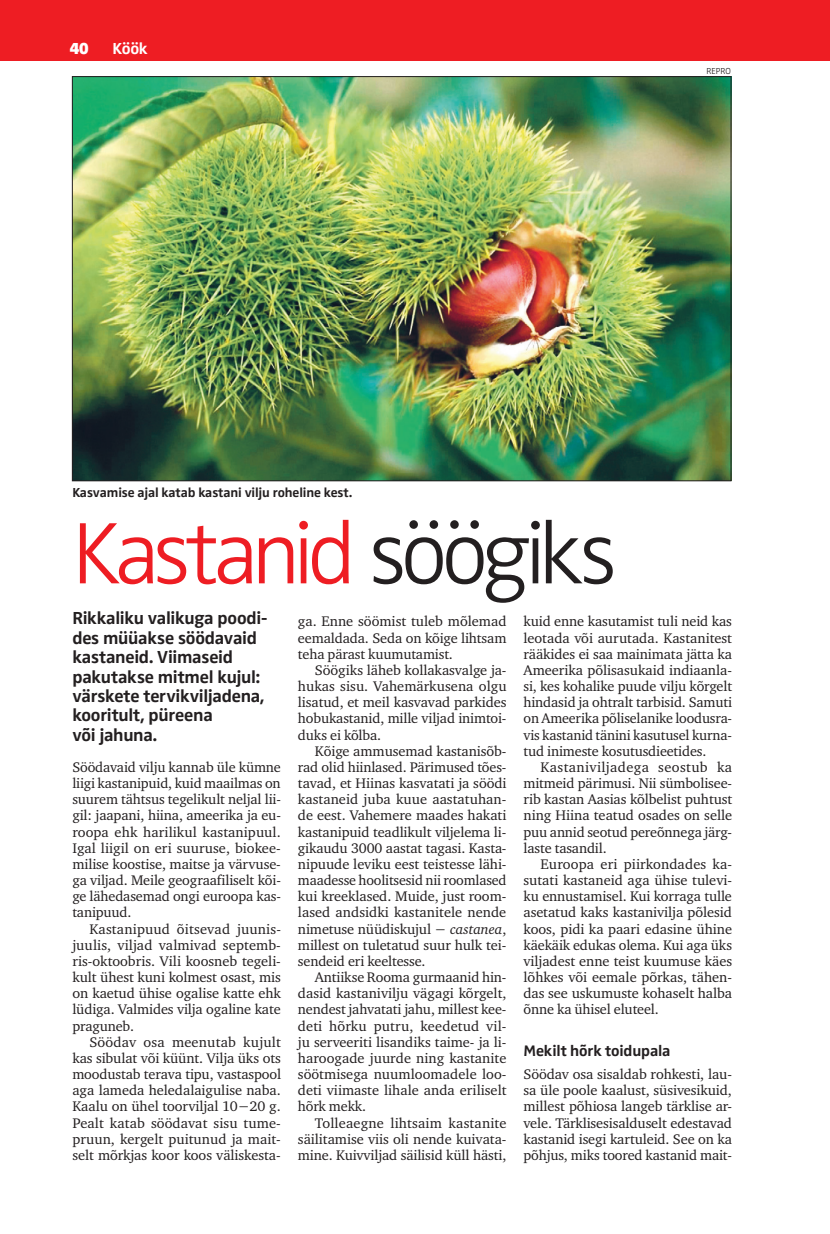
<style>
.page{position:relative;width:830px;height:1234px;background:#fff}
.page>*{position:absolute;margin:0;border:0;box-sizing:border-box;transform-origin:0 0}
.t1{font:300 90px "Zwo Pro";letter-spacing:-.07em;color:#ee1d23}
.t2{font:700 18px/19.5px "Zwo Pro";letter-spacing:-.015em;color:#231f20}
.t3{font:700 16.5px "Zwo Pro";color:#fff}
.t4{font:900 16.5px "Zwo Pro";color:#fff}
.t5{font:700 15.75px "Zwo Pro";letter-spacing:-.01em;color:#231f20}
.t6{font:14.25px/16.2px "Charter ITC";letter-spacing:-.01em;color:#231f20;text-align:justify}
.t7{font:700 13.5px "Zwo Pro";letter-spacing:-.01em;color:#231f20}
.t8{font:300 9px "Zwo Pro";color:#231f20}
.s1{color:#231f20}
.s2{font-style:italic}
</style>
<div class="page">
<div style="left:0;top:0;width:829px;height:60px;background:#ee1d23"></div>
<hr style="left:829px;top:0;width:1px;height:60px;background:#ee1d23">
<img style="left:74px;top:78px;width:654px;height:401px">
<p class="t4" style="left:70px;top:39px;width:20px">40</p>
<p class="t3" style="left:112px;top:39px;width:37px">Köök</p>
<p class="t8" style="left:706px;top:66px;width:26px">REPRO</p>
<p class="t7" style="left:72px;top:484px;width:281px">Kasvamise ajal katab kastani vilju roheline kest.</p>
<h1 class="t1" style="left:72px;top:501px;width:546px">Kastanid <span class="s1">söögiks</span></h1>
<p class="t2" style="left:72px;top:608px;width:196px">Rikkaliku valikuga poodi&shy;des müüakse söödavaid kastaneid. Viimaseid pakutakse mitmel kujul: värskete tervikviljadena, kooritult, püreena<br>või jahuna.</p>
<p class="t6" style="left:72px;top:758px;width:210px">Söödavaid vilju kannab üle kümne liigi kastanipuid, kuid maailmas on suurem tähtsus tegelikult neljal lii&shy;gil: jaapani, hiina, ameerika ja eu&shy;roopa ehk harilikul kastanipuul.<br>Igal liigil on eri suuruse, biokee&shy;milise koostise, maitse ja värvuse&shy;ga viljad. Meile geograafiliselt kõi&shy;ge lähedasemad ongi euroopa kas&shy;tanipuud.</p>
<p class="t6" style="left:72px;top:920px;width:210px;text-indent:17px">Kastanipuud õitsevad juunis&shy;juulis, viljad valmivad septemb&shy;ris-oktoobris. Vili koosneb tegeli&shy;kult ühest kuni kolmest osast, mis on kaetud ühise ogalise katte ehk lüdiga. Valmides vilja ogaline kate praguneb.</p>
<p class="t6" style="left:72px;top:1033px;width:210px;text-indent:17px">Söödav osa meenutab kujult kas sibulat või küünt. Vilja üks ots moodustab terava tipu, vastaspool aga lameda heledalaigulise naba.<br>Kaalu on ühel toorviljal 10−20 g.<br>Pealt katab söödavat sisu tume&shy;pruun, kergelt puitunud ja mait&shy;selt mõrkjas koor koos väliskesta-</p>
<p class="t6" style="left:298px;top:613px;width:210px">ga. Enne söömist tuleb mõlemad eemaldada. Seda on kõige lihtsam teha pärast kuumutamist.</p>
<p class="t6" style="left:298px;top:661px;width:210px;text-indent:17px">Söögiks läheb kollakasvalge ja&shy;hukas sisu. Vahemärkusena olgu lisatud, et meil kasvavad parkides hobukastanid, mille viljad inimtoi&shy;duks ei kõlba.</p>
<p class="t6" style="left:298px;top:742px;width:210px;text-indent:17px">Kõige ammusemad kastanisõb&shy;rad olid hiinlased. Pärimused tões&shy;tavad, et Hiinas kasvatati ja söödi kastaneid juba kuue aastatuhan&shy;de eest. Vahemere maades hakati kastanipuid teadlikult viljelema li&shy;gikaudu 3000 aastat tagasi. Kasta&shy;nipuude leviku eest teistesse lähi&shy;maadesse hoolitsesid nii roomlased kui kreeklased. Muide, just room&shy;lased andsidki kastanitele nende nimetuse nüüdiskujul − <span class="s2">castanea</span>, millest on tuletatud suur hulk tei&shy;sendeid eri keeltesse.</p>
<p class="t6" style="left:298px;top:968px;width:210px;text-indent:17px">Antiikse Rooma gurmaanid hin&shy;dasid kastanivilju vägagi kõrgelt, nendest jahvatati jahu, millest kee&shy;deti hõrku putru, keedetud vil&shy;ju serveeriti lisandiks taime- ja li&shy;haroogade juurde ning kastanite söötmisega nuumloomadele loo&shy;deti viimaste lihale anda eriliselt hõrk mekk.</p>
<p class="t6" style="left:298px;top:1114px;width:210px;text-indent:17px">Tolleaegne lihtsaim kastanite säilitamise viis oli nende kuivata&shy;mine. Kuivviljad säilisid küll hästi,</p>
<p class="t6" style="left:523px;top:613px;width:210px">kuid enne kasutamist tuli neid kas leotada või aurutada. Kastanitest rääkides ei saa mainimata jätta ka Ameerika põlisasukaid indiaanla&shy;si, kes kohalike puude vilju kõrgelt hindasid ja ohtralt tarbisid. Samuti on Ameerika põliselanike loodusra&shy;vis kastanid tänini kasutusel kurna&shy;tud inimeste kosutusdieetides.</p>
<p class="t6" style="left:523px;top:758px;width:210px;text-indent:17px">Kastaniviljadega seostub ka mitmeid pärimusi. Nii sümbolisee&shy;rib kastan Aasias kõlbelist puhtust ning Hiina teatud osades on selle puu annid seotud pereõnnega järg&shy;laste tasandil.</p>
<p class="t6" style="left:523px;top:855px;width:210px;text-indent:17px">Euroopa eri piirkondades ka&shy;sutati kastaneid aga ühise tulevi&shy;ku ennustamisel. Kui korraga tulle asetatud kaks kastanivilja põlesid koos, pidi ka paari edasine ühine käekäik edukas olema. Kui aga üks viljadest enne teist kuumuse käes lõhkes või eemale põrkas, tähen&shy;das see uskumuste kohaselt halba õnne ka ühisel eluteel.</p>
<p class="t5" style="left:523px;top:1040px;width:148px">Mekilt hõrk toidupala</p>
<p class="t6" style="left:523px;top:1065px;width:210px">Söödav osa sisaldab rohkesti, lau&shy;sa üle poole kaalust, süsivesikuid, millest põhiosa langeb tärklise ar&shy;vele. Tärklisesisalduselt edestavad kastanid isegi kartuleid. See on ka põhjus, miks toored kastanid mait-</p>
</div>
